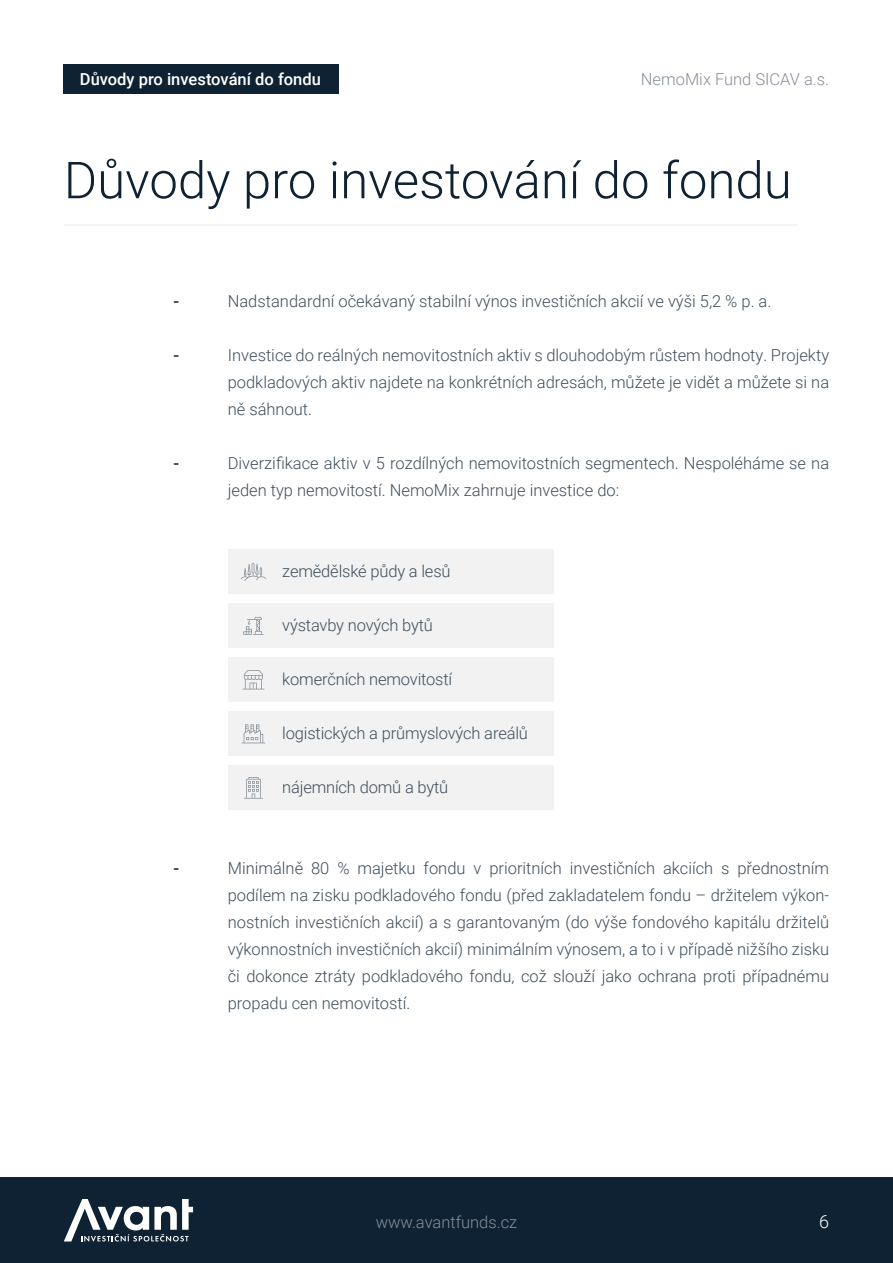
<style>
.page{position:relative;width:893px;height:1263px;background:#fff}
.page>*{position:absolute;margin:0;border:0;box-sizing:border-box;transform-origin:0 0}
.t1{font:300 51px "Roboto";color:#0f2233}
.t2{font:300 18px "Roboto";color:#fff}
.t3{font:300 16.5px/27px "Roboto";color:#3d4e5d;text-align:justify}
.t4{font:300 16.5px "Roboto";color:#878f98}
.t5{font:500 16.5px "Roboto";color:#fff}
.t6{font:700 16.5px "Roboto";color:#3d4e5d}
</style>
<div class="page">
<div style="left:0;top:1177px;width:893px;height:86px;background:#0f2233"></div>
<div style="left:64px;top:64px;width:275px;height:30px;background:#0f2233"></div>
<svg style="left:64px;top:1199px;width:129px;height:42px"></svg>
<hr style="left:64px;top:224px;width:733px;height:2px;background:#f2f2f2">
<div style="left:228px;top:550px;width:326px;height:44px;background:#f2f2f2"></div>
<div style="left:228px;top:604px;width:326px;height:44px;background:#f2f2f2"></div>
<div style="left:228px;top:658px;width:326px;height:44px;background:#f2f2f2"></div>
<div style="left:228px;top:712px;width:326px;height:44px;background:#f2f2f2"></div>
<div style="left:228px;top:766px;width:326px;height:44px;background:#f2f2f2"></div>
<svg style="left:242px;top:724px;width:23px;height:19px"></svg>
<svg style="left:241px;top:563px;width:25px;height:18px"></svg>
<svg style="left:244px;top:777px;width:19px;height:22px"></svg>
<svg style="left:242px;top:670px;width:23px;height:19px"></svg>
<svg style="left:243px;top:617px;width:21px;height:18px"></svg>
<p class="t5" style="left:80px;top:67px;width:242px">Důvody pro investování do fondu</p>
<p class="t4" style="left:641px;top:67px;width:190px">NemoMix Fund SICAV a.s.</p>
<h1 class="t1" style="left:64px;top:144px;width:729px">Důvody pro investování do fondu</h1>
<p class="t6" style="left:173px;top:289px;width:8px">-</p>
<p class="t6" style="left:173px;top:343px;width:8px">-</p>
<p class="t6" style="left:173px;top:451px;width:8px">-</p>
<p class="t6" style="left:173px;top:856px;width:8px">-</p>
<p class="t3" style="left:228px;top:287px;width:545px">Nadstandardní očekávaný stabilní výnos investičních akcií ve výši 5,2 % p. a.</p>
<p class="t3" style="left:228px;top:341px;width:603px">Investice do reálných nemovitostních aktiv s dlouhodobým růstem hodnoty. Projekty podkladových aktiv najdete na konkrétních adresách, můžete je vidět a můžete si na ně sáhnout.</p>
<p class="t3" style="left:228px;top:449px;width:603px">Diverzifikace aktiv v 5 rozdílných nemovitostních segmentech. Nespoléháme se na jeden typ nemovitostí. NemoMix zahrnuje investice do:</p>
<p class="t3" style="left:282px;top:557px;width:170px">zemědělské půdy a lesů</p>
<p class="t3" style="left:282px;top:611px;width:152px">výstavby nových bytů</p>
<p class="t3" style="left:282px;top:665px;width:172px">komerčních nemovitostí</p>
<p class="t3" style="left:282px;top:719px;width:247px">logistických a průmyslových areálů</p>
<p class="t3" style="left:282px;top:773px;width:168px">nájemních domů a bytů</p>
<p class="t3" style="left:228px;top:854px;width:603px">Minimálně 80 % majetku fondu v prioritních investičních akciích s přednostním podílem na zisku podkladového fondu (před zakladatelem fondu – držitelem výkon&shy;nostních investičních akcií) a s garantovaným (do výše fondového kapitálu držitelů výkonnostních investičních akcií) minimálním výnosem, a to i v případě nižšího zisku či dokonce ztráty podkladového fondu, což slouží jako ochrana proti případnému propadu cen nemovitostí.</p>
<p class="t4" style="left:376px;top:1210px;width:143px">www.avantfunds.cz</p>
<p class="t2" style="left:819px;top:1209px;width:11px">6</p>
</div>
